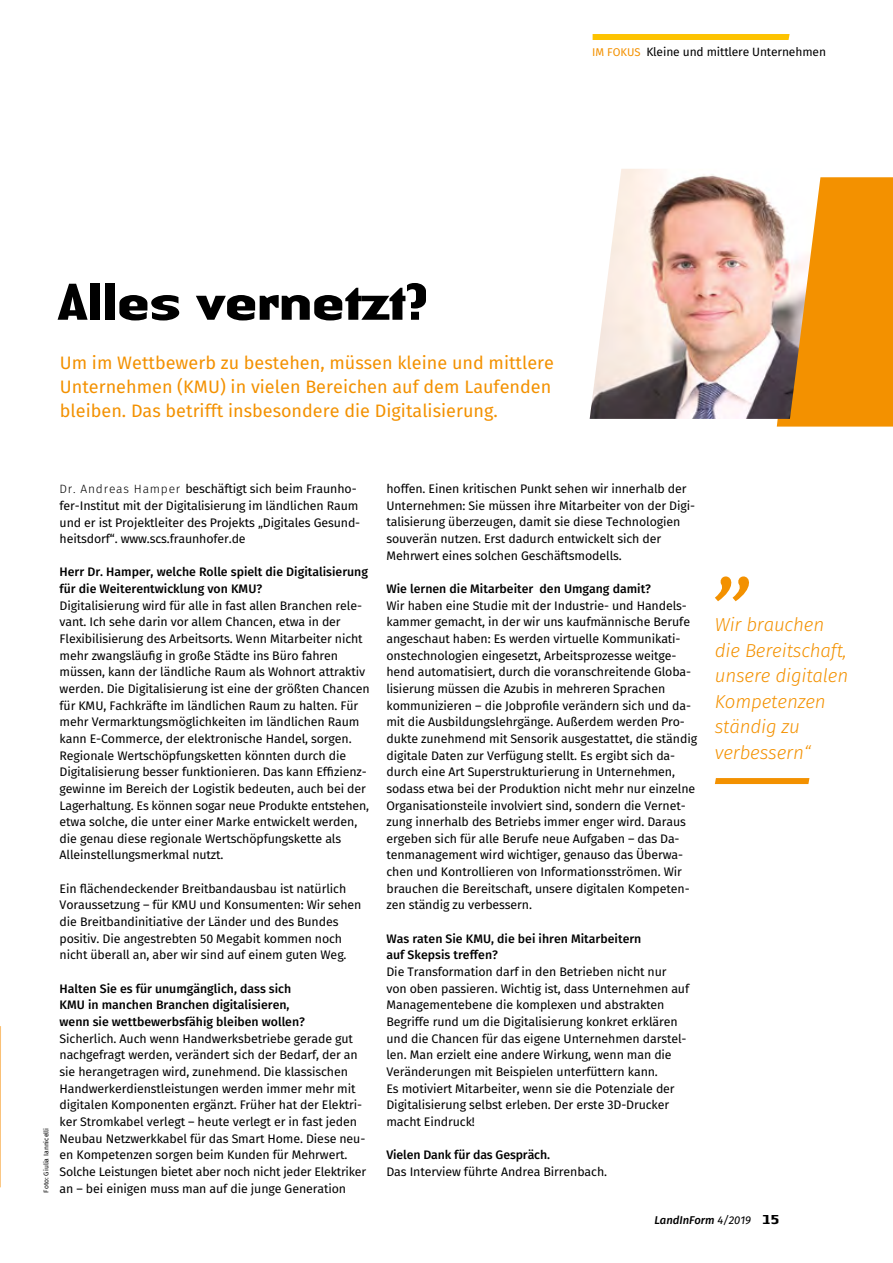
<style>
.page{position:relative;width:893px;height:1263px;background:#fff}
.page>*{position:absolute;margin:0;border:0;box-sizing:border-box;transform-origin:0 0}
.t1{font:700 54px "Authentic Sans Std";letter-spacing:-.05em;color:#000}
.t2{font:italic 300 18.75px/25.5px "Fira Sans";letter-spacing:-.01em;color:#f39100}
.t3{font:18px/24px "Fira Sans";color:#f39100}
.t4{font:12.3px/16.6px "Fira Sans";letter-spacing:-.01em;color:#000}
.t5{font:500 12.3px/16.6px "Fira Sans";color:#000}
.t6{font:12px "Fira Sans";letter-spacing:-.01em;color:#000}
.t7{font:italic 500 11.25px "Fira Sans";color:#000}
.t8{font:6.75px "Fira Sans";color:#000}
.s1{font-size:11.25px;color:#f39100}
.s2{font-weight:300;font-size:12px}
.s3{font-weight:400}
.s4{font-family:"Authentic Sans Std";font-weight:700;font-style:normal;font-size:13.5px}
</style>
<div class="page">
<svg style="left:0;top:1026px;width:1px;height:161px"></svg>
<svg style="left:715px;top:576px;width:34px;height:25px"></svg>
<svg style="left:715px;top:778px;width:94px;height:6px"></svg>
<div style="left:776px;top:177px;width:117px;height:250px;background:#f39100"></div>
<img style="left:590px;top:169px;width:231px;height:250px">
<svg style="left:592px;top:34px;width:198px;height:6px"></svg>
<p class="t6" style="left:592px;top:44px;width:235px"><span class="s1">IM FOKUS</span> Kleine und mittlere Unternehmen</p>
<h1 class="t1" style="left:57px;top:267px;width:372px">Alles vernetzt?</h1>
<h3 class="t3" style="left:60px;top:352px;width:496px">Um im Wettbewerb zu bestehen, müssen kleine und mittlere<br>Unternehmen (KMU) in vielen Bereichen auf dem Laufenden bleiben. Das betrifft insbesondere die Digitalisierung.</h3>
<p class="t8" style="left:41px;top:1192px;width:66px;rotate:-90deg">Foto: Giulia Iannicelli</p>
<p class="t4" style="left:60px;top:481px;width:302px"><span class="s2">Dr. Andreas Hamper</span> beschäftigt sich beim Fraunho&shy;fer-Institut mit der Digitalisierung im ländlichen Raum und er ist Projektleiter des Projekts „Digitales Gesund&shy;heitsdorf“. www.scs.fraunhofer.de</p>
<p class="t5" style="left:60px;top:565px;width:310px">Herr Dr. Hamper, welche Rolle spielt die Digitalisierung für die Weiterentwicklung von KMU?</p>
<p class="t4" style="left:60px;top:598px;width:312px">Digitalisierung wird für alle in fast allen Branchen rele&shy;vant. Ich sehe darin vor allem Chancen, etwa in der Flexibilisierung des Arbeitsorts. Wenn Mitarbeiter nicht mehr zwangsläufig in große Städte ins Büro fahren müssen, kann der ländliche Raum als Wohnort attraktiv werden. Die Digitalisierung ist eine der größten Chancen für KMU, Fachkräfte im ländlichen Raum zu halten. Für mehr Vermarktungsmöglichkeiten im ländlichen Raum kann E-Commerce, der elektronische Handel, sorgen.<br>Regionale Wertschöpfungsketten könnten durch die Digitalisierung besser funktionieren. Das kann Effizienz&shy;gewinne im Bereich der Logistik bedeuten, auch bei der Lagerhaltung. Es können sogar neue Produkte entstehen, etwa solche, die unter einer Marke entwickelt werden, die genau diese regionale Wertschöpfungskette als Alleinstellungsmerkmal nutzt.</p>
<p class="t4" style="left:60px;top:881px;width:303px">Ein flächendeckender Breitbandausbau ist natürlich Voraussetzung – für KMU und Konsumenten: Wir sehen die Breitbandinitiative der Länder und des Bundes positiv. Die angestrebten 50 Megabit kommen noch nicht überall an, aber wir sind auf einem guten Weg.</p>
<p class="t5" style="left:60px;top:981px;width:247px">Halten Sie es für unumgänglich, dass sich<br>KMU in manchen Branchen digitalisieren, wenn sie wettbewerbsfähig bleiben wollen?</p>
<p class="t4" style="left:60px;top:1031px;width:308px">Sicherlich. Auch wenn Handwerksbetriebe gerade gut nachgefragt werden, verändert sich der Bedarf, der an sie herangetragen wird, zunehmend. Die klassischen Handwerkerdienstleistungen werden immer mehr mit digitalen Komponenten ergänzt. Früher hat der Elektri&shy;ker Stromkabel verlegt – heute verlegt er in fast jeden Neubau Netzwerkkabel für das Smart Home. Diese neu&shy;en Kompetenzen sorgen beim Kunden für Mehrwert.<br>Solche Leistungen bietet aber noch nicht jeder Elektriker an – bei einigen muss man auf die junge Generation</p>
<p class="t4" style="left:386px;top:481px;width:310px">hoffen. Einen kritischen Punkt sehen wir innerhalb der Unternehmen: Sie müssen ihre Mitarbeiter von der Digi&shy;talisierung überzeugen, damit sie diese Technologien souverän nutzen. Erst dadurch entwickelt sich der Mehrwert eines solchen Geschäftsmodells.</p>
<p class="t5" style="left:386px;top:581px;width:266px">Wie lernen die Mitarbeiter den Umgang damit?</p>
<p class="t4" style="left:386px;top:598px;width:312px">Wir haben eine Studie mit der Industrie- und Handels&shy;kammer gemacht, in der wir uns kaufmännische Berufe angeschaut haben: Es werden virtuelle Kommunikati&shy;onstechnologien eingesetzt, Arbeitsprozesse weitge&shy;hend automatisiert, durch die voranschreitende Globa&shy;lisierung müssen die Azubis in mehreren Sprachen kommunizieren – die Jobprofile verändern sich und da&shy;mit die Ausbildungslehrgänge. Außerdem werden Pro&shy;dukte zunehmend mit Sensorik ausgestattet, die ständig digitale Daten zur Verfügung stellt. Es ergibt sich da&shy;durch eine Art Superstrukturierung in Unternehmen, sodass etwa bei der Produktion nicht mehr nur einzelne Organisationsteile involviert sind, sondern die Vernet&shy;zung innerhalb des Betriebs immer enger wird. Daraus ergeben sich für alle Berufe neue Aufgaben – das Da&shy;tenmanagement wird wichtiger, genauso das Überwa&shy;chen und Kontrollieren von Informationsströmen. Wir brauchen die Bereitschaft, unsere digitalen Kompeten&shy;zen ständig zu verbessern.</p>
<p class="t5" style="left:386px;top:931px;width:256px">Was raten Sie KMU, die bei ihren Mitarbeitern auf Skepsis treffen?</p>
<p class="t4" style="left:386px;top:964px;width:304px">Die Transformation darf in den Betrieben nicht nur von oben passieren. Wichtig ist, dass Unternehmen auf Managementebene die komplexen und abstrakten Begriffe rund um die Digitalisierung konkret erklären und die Chancen für das eigene Unternehmen darstel&shy;len. Man erzielt eine andere Wirkung, wenn man die Veränderungen mit Beispielen unterfüttern kann.<br>Es motiviert Mitarbeiter, wenn sie die Potenziale der Digitalisierung selbst erleben. Der erste 3D-Drucker macht Eindruck!</p>
<p class="t5" style="left:386px;top:1147px;width:165px">Vielen Dank für das Gespräch.</p>
<p class="t4" style="left:386px;top:1164px;width:222px">Das Interview führte Andrea Birrenbach.</p>
<h2 class="t2" style="left:715px;top:613px;width:135px">Wir brauchen die Bereitschaft, unsere digitalen<br>Kompetenzen ständig zu verbessern“</h2>
<p class="t7" style="left:654px;top:1212px;width:127px">LandInForm <span class="s3">4/2019</span> <span class="s4">15</span></p>
</div>
